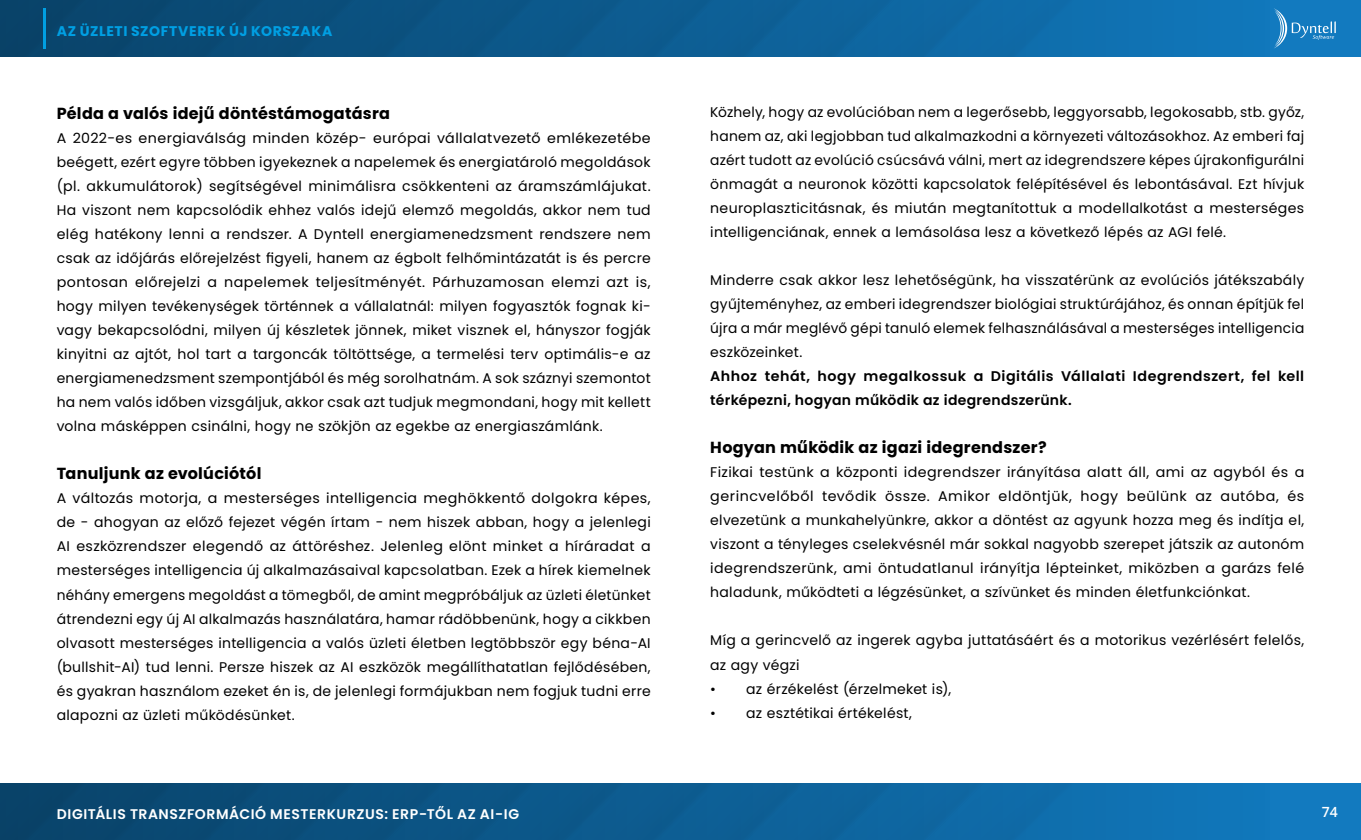
<style>
.page{position:relative;width:1361px;height:840px;background:#fff}
.page>*{position:absolute;margin:0;border:0;box-sizing:border-box;transform-origin:0 0}
.t1{font:700 16px "Poppins";letter-spacing:.015em;color:#000}
.t2{font:14px/24px "Poppins";letter-spacing:.02em;color:#000;text-align:justify}
.t3{font:600 14px/24px "Poppins";letter-spacing:.03em;color:#000}
.t4{font:600 14px "Poppins";letter-spacing:.04em;color:#fff}
.t5{font:700 14px "Poppins";letter-spacing:.045em;color:#009fe3}
.t6{font:600 14px "Open Sans";color:#fff}
</style>
<div class="page">
<div style="left:0;top:0;width:1361px;height:57px;background:linear-gradient(to right,#094166,#117bc0)"></div>
<div style="left:0;top:782px;width:1361px;height:57px;background:linear-gradient(to right,#094166,#117bc0)"></div>
<svg style="left:1273px;top:8px;width:62px;height:40px;background:#2d89c6"></svg>
<hr style="left:43px;top:8px;width:3px;height:41px;background:#009fe3">
<p class="t5" style="left:57px;top:23px;width:277px">AZ ÜZLETI SZOFTVEREK ÚJ KORSZAKA</p>
<p class="t1" style="left:57px;top:104px;width:335px">Példa a valós idejű döntéstámogatásra</p>
<p class="t2" style="left:57px;top:126px;width:595px">A 2022-es energiaválság minden közép- európai vállalatvezető emlékezetébe beégett, ezért egyre többen igyekeznek a napelemek és energiatároló megoldások (pl. akkumulátorok) segítségével minimálisra csökkenteni az áramszámlájukat.<br>Ha viszont nem kapcsolódik ehhez valós idejű elemző megoldás, akkor nem tud elég hatékony lenni a rendszer. A Dyntell energiamenedzsment rendszere nem csak az időjárás előrejelzést figyeli, hanem az égbolt felhőmintázatát is és percre pontosan előrejelzi a napelemek teljesítményét. Párhuzamosan elemzi azt is, hogy milyen tevékenységek történnek a vállalatnál: milyen fogyasztók fognak ki&shy;vagy bekapcsolódni, milyen új készletek jönnek, miket visznek el, hányszor fogják kinyitni az ajtót, hol tart a targoncák töltöttsége, a termelési terv optimális-e az energiamenedzsment szempontjából és még sorolhatnám. A sok száznyi szemontot ha nem valós időben vizsgáljuk, akkor csak azt tudjuk megmondani, hogy mit kellett volna másképpen csinálni, hogy ne szökjön az egekbe az energiaszámlánk.</p>
<p class="t1" style="left:57px;top:464px;width:206px">Tanuljunk az evolúciótól</p>
<p class="t2" style="left:57px;top:486px;width:595px">A változás motorja, a mesterséges intelligencia meghökkentő dolgokra képes, de - ahogyan az előző fejezet végén írtam - nem hiszek abban, hogy a jelenlegi AI eszközrendszer elegendő az áttöréshez. Jelenleg elönt minket a híráradat a mesterséges intelligencia új alkalmazásaival kapcsolatban. Ezek a hírek kiemelnek néhány emergens megoldást a tömegből, de amint megpróbáljuk az üzleti életünket átrendezni egy új AI alkalmazás használatára, hamar rádöbbenünk, hogy a cikkben olvasott mesterséges intelligencia a valós üzleti életben legtöbbször egy béna-AI (bullshit-AI) tud lenni. Persze hiszek az AI eszközök megállíthatatlan fejlődésében, és gyakran használom ezeket én is, de jelenlegi formájukban nem fogjuk tudni erre alapozni az üzleti működésünket.</p>
<p class="t2" style="left:710px;top:100px;width:595px">Közhely, hogy az evolúcióban nem a legerősebb, leggyorsabb, legokosabb, stb. győz, hanem az, aki legjobban tud alkalmazkodni a környezeti változásokhoz. Az emberi faj azért tudott az evolúció csúcsává válni, mert az idegrendszere képes újrakonfigurálni önmagát a neuronok közötti kapcsolatok felépítésével és lebontásával. Ezt hívjuk neuroplaszticitásnak, és miután megtanítottuk a modellalkotást a mesterséges intelligenciának, ennek a lemásolása lesz a következő lépés az AGI felé.</p>
<p class="t2" style="left:710px;top:268px;width:595px">Minderre csak akkor lesz lehetőségünk, ha visszatérünk az evolúciós játékszabály gyűjteményhez, az emberi idegrendszer biológiai struktúrájához, és onnan építjük fel újra a már meglévő gépi tanuló elemek felhasználásával a mesterséges intelligencia eszközeinket.</p>
<p class="t3" style="left:710px;top:364px;width:595px">Ahhoz tehát, hogy megalkossuk a Digitális Vállalati Idegrendszert, fel kell térképezni, hogyan működik az idegrendszerünk.</p>
<p class="t1" style="left:710px;top:438px;width:338px">Hogyan működik az igazi idegrendszer?</p>
<p class="t2" style="left:710px;top:460px;width:595px">Fizikai testünk a központi idegrendszer irányítása alatt áll, ami az agyból és a gerincvelőből tevődik össze. Amikor eldöntjük, hogy beülünk az autóba, és elvezetünk a munkahelyünkre, akkor a döntést az agyunk hozza meg és indítja el, viszont a tényleges cselekvésnél már sokkal nagyobb szerepet játszik az autonóm idegrendszerünk, ami öntudatlanul irányítja lépteinket, miközben a garázs felé haladunk, működteti a légzésünket, a szívünket és minden életfunkciónkat.</p>
<p class="t2" style="left:710px;top:628px;width:595px">Míg a gerincvelő az ingerek agyba juttatásáért és a motorikus vezérlésért felelős, az agy végzi</p>
<p class="t2" style="left:710px;top:676px;width:242px">• az érzékelést (érzelmeket is),</p>
<p class="t2" style="left:710px;top:700px;width:203px">• az esztétikai értékelést,</p>
<p class="t4" style="left:57px;top:805px;width:464px">DIGITÁLIS TRANSZFORMÁCIÓ MESTERKURZUS: ERP-TŐL AZ AI-IG</p>
<p class="t6" style="left:1321px;top:801px;width:17px">74</p>
</div>
